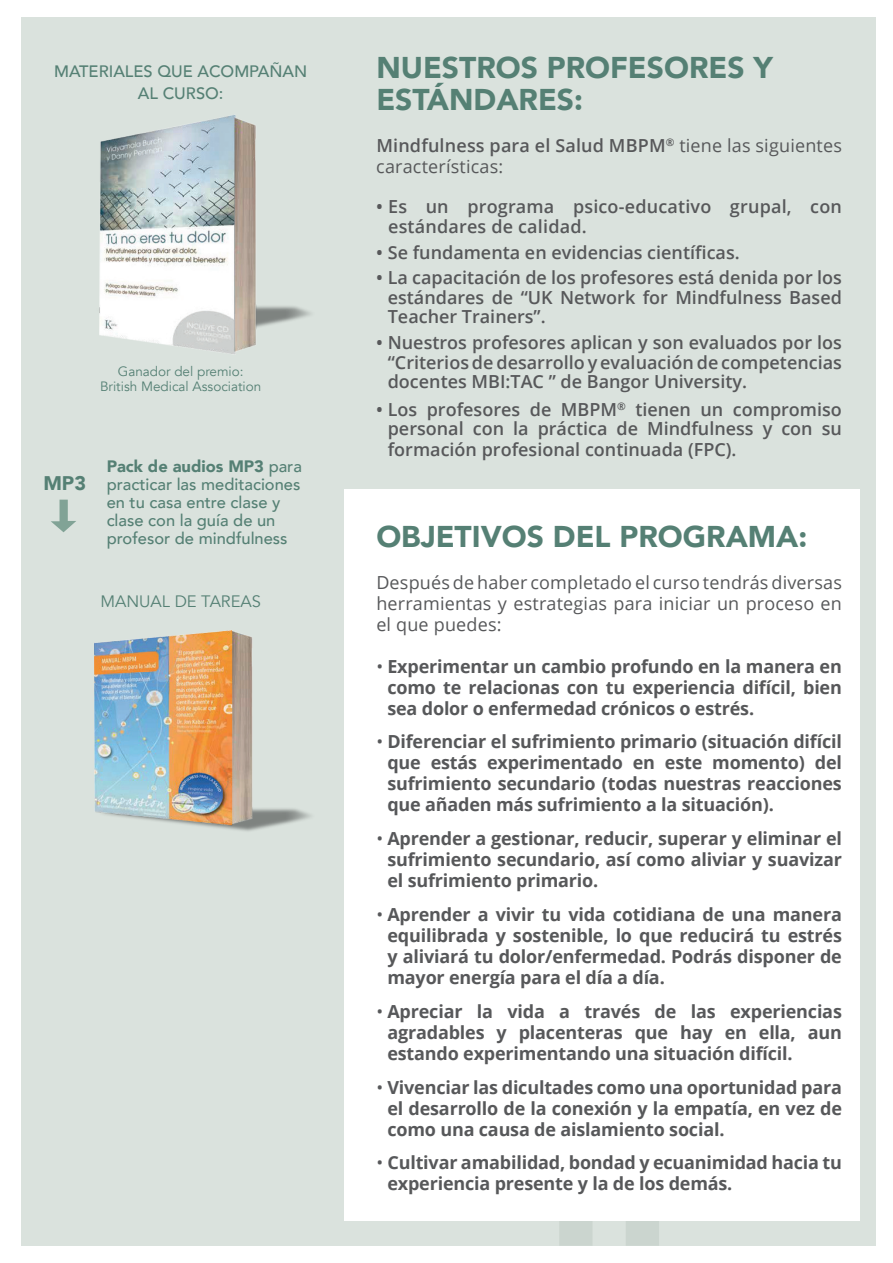
<style>
.page{position:relative;width:893px;height:1263px;background:#fff}
.page>*{position:absolute;margin:0;border:0;box-sizing:border-box;transform-origin:0 0}
.t1{font:900 30px/31.5px "Avenir";color:#558074}
.t2{font:900 19.65px "Avenir";color:#558074}
.t3{font:700 18px/21px "Open Sans";letter-spacing:-.01em;color:#57585a;text-align:justify}
.t4{font:600 18px/19.5px "Open Sans";color:#57585a;text-align:justify}
.t5{font:18px/21px "Open Sans";letter-spacing:.01em;color:#57585a}
.t6{font:500 16.5px/18px "Avenir";color:#558074;text-align:center}
.t7{font:16.5px "Avenir";color:#558074}
.t8{font:13.5px/15px "Avenir";color:#558074;text-align:center}
.s1{font-weight:900}
.s2{font-weight:600}
.s3{font-weight:400}
</style>
<div class="page">
<div style="left:21px;top:17px;width:855px;height:1229px;background:#dae2dd"></div>
<svg style="left:440px;top:1220px;width:152px;height:26px"></svg>
<svg style="left:626px;top:1220px;width:152px;height:26px"></svg>
<div style="left:344px;top:489px;width:516px;height:731px;background:#fff"></div>
<img style="left:99px;top:115px;width:212px;height:239px">
<img style="left:94px;top:630px;width:217px;height:201px">
<svg style="left:51px;top:500px;width:25px;height:32px"></svg>
<p class="t6" style="left:54px;top:59px;width:255px;line-height:22.5px">MATERIALES QUE ACOMPAÑAN<br>AL CURSO:</p>
<p class="t8" style="left:100px;top:364px;width:163px">Ganador del premio:<br>British Medical Association</p>
<p class="t2" style="left:43px;top:467px;width:44px">MP3</p>
<p class="t6" style="left:107px;top:456px;width:197px;text-align:left"><span class="s1">Pack de audios MP3</span> para practicar las meditaciones en tu casa entre clase y clase con la guía de un profesor de mindfulness</p>
<p class="t7" style="left:100px;top:591px;width:162px">MANUAL DE TAREAS</p>
<h1 class="t1" style="left:376px;top:51px;width:398px">NUESTROS PROFESORES Y<br>ESTÁNDARES:</h1>
<p class="t5" style="left:376px;top:134px;width:467px"><span class="s2">Mindfulness para el Salud MBPM</span><sup>®</sup> tiene las siguientes características:</p>
<p class="t4" style="left:388px;top:197px;width:455px;text-indent:-12px">• Es un programa psico-educativo grupal, con estándares de calidad.</p>
<p class="t4" style="left:376px;top:242px;width:365px">• Se fundamenta en evidencias científicas.</p>
<p class="t4" style="left:388px;top:268px;width:456px;text-indent:-11px">• La capacitación de los profesores está denida por los estándares de “UK Network for Mindfulness Based Teacher Trainers”.</p>
<p class="t4" style="left:388px;top:333px;width:456px;text-indent:-11px">• Nuestros profesores aplican y son evaluados por los “Criterios de desarrollo y evaluación de competencias docentes MBI:TAC ” de Bangor University.</p>
<p class="t4" style="left:388px;top:399px;width:456px;line-height:20.2px;text-indent:-11px">• Los profesores de MBPM<sup>®</sup> tienen un compromiso personal con la práctica de Mindfulness y con su formación profesional continuada (FPC).</p>
<h1 class="t1" style="left:376px;top:520px;width:432px">OBJETIVOS DEL PROGRAMA:</h1>
<p class="t5" style="left:376px;top:571px;width:467px;text-align:justify">Después de haber completado el curso tendrás diversas herramientas y estrategias para iniciar un proceso en el que puedes:</p>
<p class="t3" style="left:387px;top:655px;width:456px;text-indent:-11px"><span class="s3">•</span> Experimentar un cambio profundo en la manera en como te relacionas con tu experiencia difícil, bien sea dolor o enfermedad crónicos o estrés.</p>
<p class="t3" style="left:387px;top:731px;width:456px;text-indent:-11px"><span class="s3">•</span> Diferenciar el sufrimiento primario (situación difícil que estás experimentado en este momento) del sufrimiento secundario (todas nuestras reacciones que añaden más sufrimiento a la situación).</p>
<p class="t3" style="left:387px;top:828px;width:456px;text-indent:-11px"><span class="s3">•</span> Aprender a gestionar, reducir, superar y eliminar el sufrimiento secundario, así como aliviar y suavizar el sufrimiento primario.</p>
<p class="t3" style="left:387px;top:903px;width:456px;text-indent:-11px"><span class="s3">•</span> Aprender a vivir tu vida cotidiana de una manera equilibrada y sostenible, lo que reducirá tu estrés y aliviará tu dolor/enfermedad. Podrás disponer de mayor energía para el día a día.</p>
<p class="t3" style="left:387px;top:1000px;width:456px;text-indent:-11px"><span class="s3">•</span> Apreciar la vida a través de las experiencias agradables y placenteras que hay en ella, aun estando experimentando una situación difícil.</p>
<p class="t3" style="left:387px;top:1076px;width:456px;text-indent:-11px"><span class="s3">•</span> Vivenciar las dicultades como una oportunidad para el desarrollo de la conexión y la empatía, en vez de como una causa de aislamiento social.</p>
<p class="t3" style="left:387px;top:1152px;width:456px;text-indent:-11px"><span class="s3">•</span> Cultivar amabilidad, bondad y ecuanimidad hacia tu experiencia presente y la de los demás.</p>
</div>
